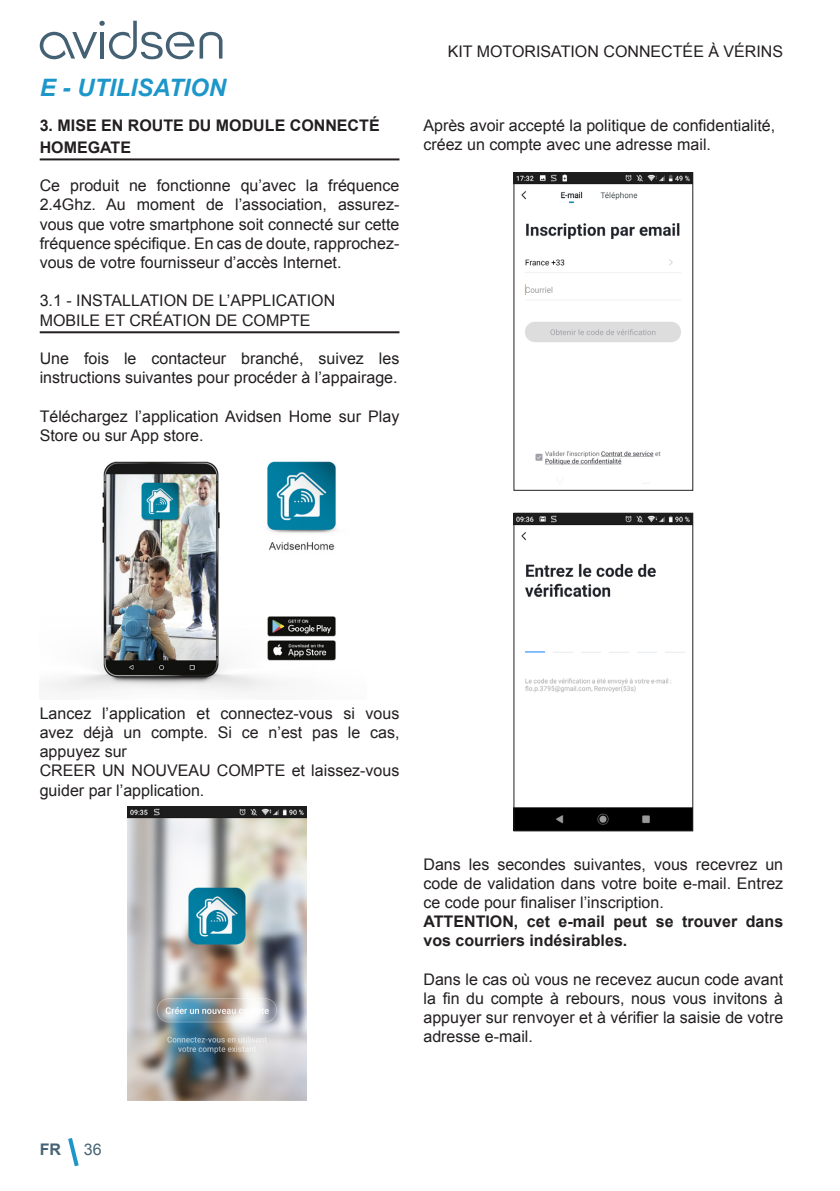
<style>
.page{position:relative;width:840px;height:1191px;background:#fff}
.page>*{position:absolute;margin:0;border:0;box-sizing:border-box;transform-origin:0 0}
.t1{font:italic 700 24px "Arial";color:#1d96c9}
.t2{font:16px/19.2px "Arial";color:#231f20;text-align:justify}
.t3{font:700 16px/22px "Arial";color:#231f20}
.t4{font:700 16px "Arial";color:#456274}
.t5{font:16px "Arial";color:#456274}
</style>
<div class="page">
<svg style="left:68px;top:1138px;width:11px;height:29px"></svg>
<svg style="left:40px;top:21px;width:182px;height:38px"></svg>
<hr style="left:40px;top:158px;width:359px;height:2px;background:#231f20">
<hr style="left:40px;top:331px;width:359px;height:2px;background:#231f20">
<img style="left:46px;top:461px;width:290px;height:231px">
<img style="left:128px;top:806px;width:178px;height:294px">
<img style="left:515px;top:174px;width:175px;height:310px">
<div style="left:513px;top:172px;width:179px;height:318px;border:1px solid #231f20"></div>
<img style="left:515px;top:515px;width:175px;height:314px">
<div style="left:513px;top:513px;width:179px;height:318px;border:1px solid #231f20"></div>
<p class="t1" style="left:40px;top:72px;width:188px">E - UTILISATION</p>
<p class="t3" style="left:40px;top:115px;width:341px">3. MISE EN ROUTE DU MODULE CONNECTÉ<br>HOMEGATE</p>
<p class="t2" style="left:40px;top:176px;width:361px">Ce produit ne fonctionne qu’avec la fréquence 2.4Ghz. Au moment de l’association, assurez&shy;vous que votre smartphone soit connecté sur cette fréquence spécifique. En cas de doute, rapprochez&shy;vous de votre fournisseur d’accès Internet.</p>
<p class="t2" style="left:40px;top:291px;width:297px">3.1 - INSTALLATION DE L’APPLICATION<br>MOBILE ET CRÉATION DE COMPTE</p>
<p class="t2" style="left:40px;top:349px;width:361px">Une fois le contacteur branché, suivez les instructions suivantes pour procéder à l’appairage.</p>
<p class="t2" style="left:40px;top:406px;width:361px">Téléchargez l’application Avidsen Home sur Play<br>Store ou sur App store.</p>
<p class="t2" style="left:447px;top:42px;width:337px">KIT MOTORISATION CONNECTÉE À VÉRINS</p>
<p class="t2" style="left:423px;top:116px;width:353px">Après avoir accepté la politique de confidentialité,</p>
<p class="t2" style="left:423px;top:135px;width:289px">créez un compte avec une adresse mail.</p>
<p class="t2" style="left:40px;top:703px;width:361px">Lancez l’application et connectez-vous si vous avez déjà un compte. Si ce n’est pas le cas, appuyez sur</p>
<p class="t2" style="left:40px;top:761px;width:361px">CREER UN NOUVEAU COMPTE et laissez-vous guider par l’application.</p>
<p class="t2" style="left:423px;top:854px;width:361px">Dans les secondes suivantes, vous recevrez un code de validation dans votre boite e-mail. Entrez ce code pour finaliser l’inscription.</p>
<p class="t3" style="left:423px;top:912px;width:361px;line-height:19.2px">ATTENTION, cet e-mail peut se trouver dans vos courriers indésirables.</p>
<p class="t2" style="left:423px;top:969px;width:361px">Dans le cas où vous ne recevez aucun code avant la fin du compte à rebours, nous vous invitons à appuyer sur renvoyer et à vérifier la saisie de votre adresse e-mail.</p>
<p class="t4" style="left:40px;top:1139px;width:23px">FR</p>
<p class="t5" style="left:84px;top:1139px;width:19px">36</p>
</div>
